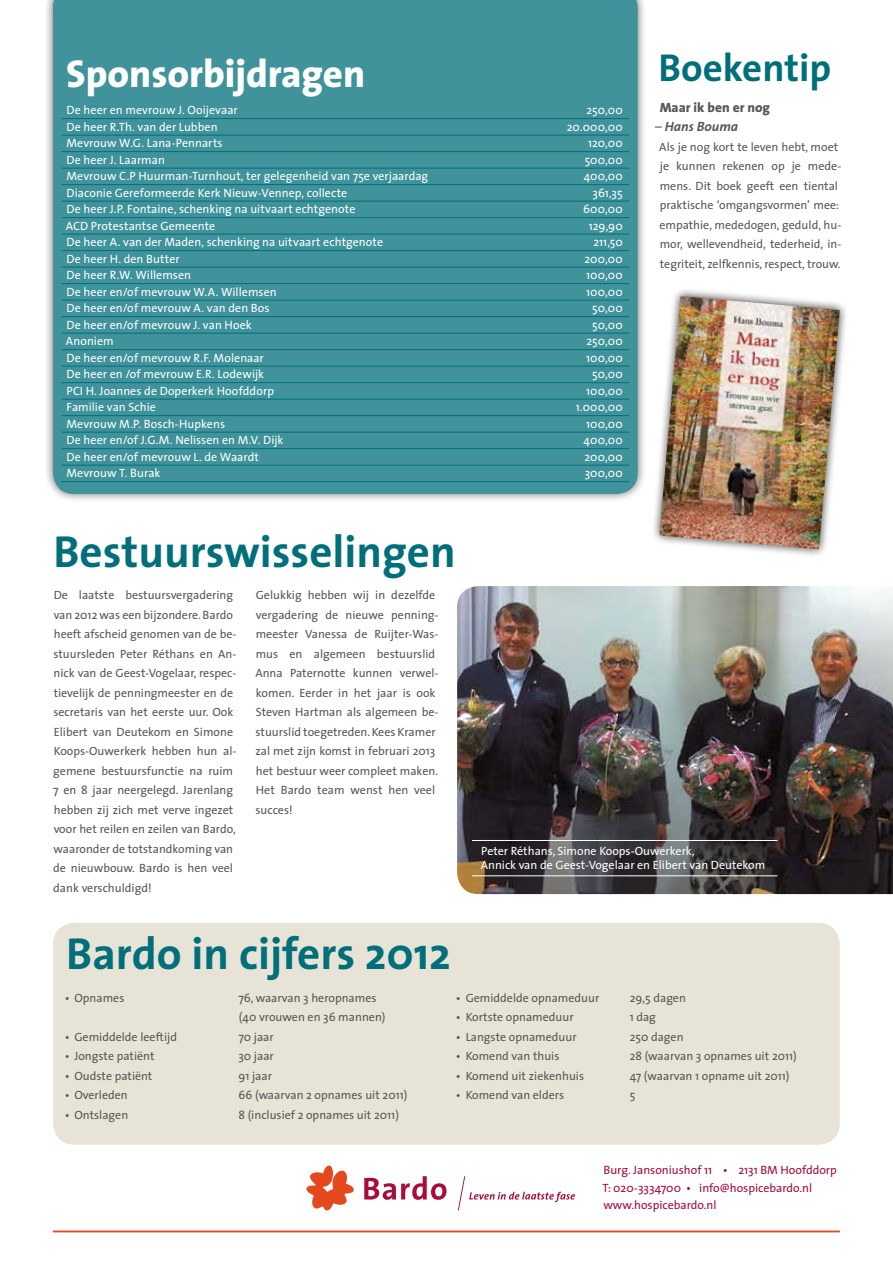
<style>
.page{position:relative;width:893px;height:1263px;background:#fff}
.page>*{position:absolute;margin:0;border:0;box-sizing:border-box;transform-origin:0 0}
.t1{font:700 45px "The Sans";color:#006f7a}
.t2{font:800 39px "The Sans";color:#fff}
.t3{font:700 39px "The Sans";color:#006f7a}
.t4{font:800 13.5px "The Sans";color:#575756}
.t5{font:italic 700 13.5px "The Sans";color:#575756}
.t6{font:12px/19.5px "The Sans";color:#575756}
.t7{font:12px/14.4px "The Sans";letter-spacing:.005em;color:#fff}
.t8{font:12px/17.2px "The Sans";color:#a70c3c}
.s1{font-weight:400;font-style:normal}
</style>
<div class="page">
<div style="left:44px;top:0;width:603px;height:503px;background:#000;opacity:.75"></div>
<div style="left:53px;top:0;width:585px;height:494px;background:#40939b"></div>
<hr style="left:62px;top:118px;width:567px;height:1px;background:#006f7a">
<hr style="left:62px;top:135px;width:567px;height:1px;background:#006f7a">
<hr style="left:62px;top:151px;width:567px;height:1px;background:#006f7a">
<hr style="left:62px;top:168px;width:567px;height:1px;background:#006f7a">
<hr style="left:62px;top:184px;width:567px;height:1px;background:#006f7a">
<hr style="left:62px;top:201px;width:567px;height:1px;background:#006f7a">
<hr style="left:62px;top:217px;width:567px;height:1px;background:#006f7a">
<hr style="left:62px;top:234px;width:567px;height:1px;background:#006f7a">
<hr style="left:62px;top:250px;width:567px;height:1px;background:#006f7a">
<hr style="left:62px;top:267px;width:567px;height:1px;background:#006f7a">
<hr style="left:62px;top:283px;width:567px;height:1px;background:#006f7a">
<hr style="left:62px;top:300px;width:567px;height:1px;background:#006f7a">
<hr style="left:62px;top:316px;width:567px;height:1px;background:#006f7a">
<hr style="left:62px;top:333px;width:567px;height:1px;background:#006f7a">
<hr style="left:62px;top:349px;width:567px;height:1px;background:#006f7a">
<hr style="left:62px;top:366px;width:567px;height:1px;background:#006f7a">
<hr style="left:62px;top:382px;width:567px;height:1px;background:#006f7a">
<hr style="left:62px;top:399px;width:567px;height:1px;background:#006f7a">
<hr style="left:62px;top:415px;width:567px;height:1px;background:#006f7a">
<hr style="left:62px;top:432px;width:567px;height:1px;background:#006f7a">
<hr style="left:62px;top:448px;width:567px;height:1px;background:#006f7a">
<hr style="left:62px;top:465px;width:567px;height:1px;background:#006f7a">
<hr style="left:62px;top:481px;width:567px;height:1px;background:#006f7a">
<hr style="left:53px;top:1231px;width:787px;height:1px;background:#e5481d">
<svg style="left:306px;top:1165px;width:48px;height:46px"></svg>
<svg style="left:364px;top:1176px;width:82px;height:24px"></svg>
<svg style="left:458px;top:1176px;width:117px;height:34px"></svg>
<img style="left:457px;top:586px;width:436px;height:308px">
<div style="left:53px;top:923px;width:787px;height:222px;background:#e7e3d7;border-radius:21px"></div>
<div style="left:651px;top:288px;width:198px;height:270px;background:#000;opacity:.75"></div>
<img style="left:659px;top:296px;width:181px;height:253px">
<hr style="left:472px;top:840px;width:305px;height:1px;background:#fff">
<hr style="left:472px;top:875px;width:305px;height:1px;background:#fff">
<h2 class="t2" style="left:66px;top:41px;width:301px">Sponsorbijdragen</h2>
<p class="t7" style="left:67px;top:103px;width:173px">De heer en mevrouw J. Ooijevaar</p>
<p class="t7" style="left:587px;top:103px;width:38px">250,00</p>
<p class="t7" style="left:67px;top:119px;width:153px">De heer R.Th. van der Lubben</p>
<p class="t7" style="left:567px;top:119px;width:57px">20.000,00</p>
<p class="t7" style="left:66px;top:136px;width:158px">Mevrouw W.G. Lana-Pennarts</p>
<p class="t7" style="left:588px;top:136px;width:36px">120,00</p>
<p class="t7" style="left:67px;top:152px;width:100px">De heer J. Laarman</p>
<p class="t7" style="left:585px;top:152px;width:40px">500,00</p>
<p class="t7" style="left:66px;top:169px;width:363px">Mevrouw C.P Huurman-Turnhout, ter gelegenheid van 75e verjaardag</p>
<p class="t7" style="left:584px;top:169px;width:41px">400,00</p>
<p class="t7" style="left:67px;top:185px;width:282px">Diaconie Gereformeerde Kerk Nieuw-Vennep, collecte</p>
<p class="t7" style="left:592px;top:185px;width:32px">361,35</p>
<p class="t7" style="left:67px;top:202px;width:290px">De heer J.P. Fontaine, schenking na uitvaart echtgenote</p>
<p class="t7" style="left:583px;top:202px;width:41px">600,00</p>
<p class="t7" style="left:66px;top:218px;width:151px">ACD Protestantse Gemeente</p>
<p class="t7" style="left:589px;top:218px;width:35px">129,90</p>
<p class="t7" style="left:67px;top:235px;width:318px">De heer A. van der Maden, schenking na uitvaart echtgenote</p>
<p class="t7" style="left:593px;top:235px;width:31px">211,50</p>
<p class="t7" style="left:67px;top:251px;width:115px">De heer H. den Butter</p>
<p class="t7" style="left:584px;top:251px;width:40px">200,00</p>
<p class="t7" style="left:67px;top:268px;width:126px">De heer R.W. Willemsen</p>
<p class="t7" style="left:586px;top:268px;width:38px">100,00</p>
<p class="t7" style="left:67px;top:284px;width:212px">De heer en/of mevrouw W.A. Willemsen</p>
<p class="t7" style="left:586px;top:284px;width:38px">100,00</p>
<p class="t7" style="left:67px;top:301px;width:205px">De heer en/of mevrouw A. van den Bos</p>
<p class="t7" style="left:592px;top:301px;width:32px">50,00</p>
<p class="t7" style="left:67px;top:317px;width:187px">De heer en/of mevrouw J. van Hoek</p>
<p class="t7" style="left:592px;top:317px;width:32px">50,00</p>
<p class="t7" style="left:66px;top:334px;width:49px">Anoniem</p>
<p class="t7" style="left:587px;top:334px;width:38px">250,00</p>
<p class="t7" style="left:67px;top:350px;width:199px">De heer en/of mevrouw R.F. Molenaar</p>
<p class="t7" style="left:586px;top:350px;width:38px">100,00</p>
<p class="t7" style="left:67px;top:367px;width:199px">De heer en /of mevrouw E.R. Lodewijk</p>
<p class="t7" style="left:592px;top:367px;width:32px">50,00</p>
<p class="t7" style="left:67px;top:383px;width:209px">PCI H. Joannes de Doperkerk Hoofddorp</p>
<p class="t7" style="left:586px;top:383px;width:38px">100,00</p>
<p class="t7" style="left:67px;top:400px;width:91px">Familie van Schie</p>
<p class="t7" style="left:576px;top:400px;width:49px">1.000,00</p>
<p class="t7" style="left:66px;top:416px;width:160px">Mevrouw M.P. Bosch-Hupkens</p>
<p class="t7" style="left:586px;top:416px;width:38px">100,00</p>
<p class="t7" style="left:67px;top:433px;width:218px">De heer en/of J.G.M. Nelissen en M.V. Dijk</p>
<p class="t7" style="left:584px;top:433px;width:41px">400,00</p>
<p class="t7" style="left:67px;top:449px;width:194px">De heer en/of mevrouw L. de Waardt</p>
<p class="t7" style="left:584px;top:449px;width:40px">200,00</p>
<p class="t7" style="left:66px;top:466px;width:96px">Mevrouw T. Burak</p>
<p class="t7" style="left:585px;top:466px;width:40px">300,00</p>
<h2 class="t3" style="left:658px;top:35px;width:174px">Boekentip</h2>
<p class="t4" style="left:660px;top:96px;width:112px">Maar ik ben er nog</p>
<p class="t5" style="left:655px;top:115px;width:85px"><span class="s1">–</span> Hans Bouma</p>
<p class="t6" style="left:659px;top:136px;width:184px">Als je nog kort te leven hebt, moet je kunnen rekenen op je mede&shy;mens. Dit boek geeft een tiental praktische ‘omgangsvormen’ mee: empathie, mededogen, geduld, hu&shy;mor, wellevendheid, tederheid, in&shy;tegriteit, zelfkennis, respect, trouw.</p>
<h1 class="t1" style="left:54px;top:514px;width:404px">Bestuurswisselingen</h1>
<p class="t6" style="left:53px;top:585px;width:185px">De laatste bestuursvergadering van 2012 was een bijzondere. Bardo heeft afscheid genomen van de be&shy;stuursleden Peter Réthans en An&shy;nick van de Geest-Vogelaar, respec&shy;tievelijk de penningmeester en de secretaris van het eerste uur. Ook<br>Elibert van Deutekom en Simone<br>Koops-Ouwerkerk hebben hun al&shy;gemene bestuursfunctie na ruim<br>7 en 8 jaar neergelegd. Jarenlang hebben zij zich met verve ingezet voor het reilen en zeilen van Bardo, waaronder de totstandkoming van de nieuwbouw. Bardo is hen veel dank verschuldigd!</p>
<p class="t6" style="left:255px;top:585px;width:185px">Gelukkig hebben wij in dezelfde vergadering de nieuwe penning&shy;meester Vanessa de Ruijter-Was&shy;mus en algemeen bestuurslid<br>Anna Paternotte kunnen verwel&shy;komen. Eerder in het jaar is ook<br>Steven Hartman als algemeen be&shy;stuurslid toegetreden. Kees Kramer zal met zijn komst in februari 2013 het bestuur weer compleet maken.<br>Het Bardo team wenst hen veel succes!</p>
<h1 class="t1" style="left:66px;top:916px;width:386px">Bardo in cijfers 2012</h1>
<p class="t7" style="left:481px;top:843px;width:286px">Peter Réthans, Simone Koops-Ouwerkerk,<br>Annick van de Geest-Vogelaar en Elibert van Deutekom</p>
<p class="t6" style="left:65px;top:987px;width:61px">• Opnames</p>
<p class="t6" style="left:238px;top:987px;width:149px">76, waarvan 3 heropnames (40 vrouwen en 36 mannen)</p>
<p class="t6" style="left:65px;top:1026px;width:114px">• Gemiddelde leeftijd</p>
<p class="t6" style="left:238px;top:1026px;width:37px">70 jaar</p>
<p class="t6" style="left:65px;top:1046px;width:91px">• Jongste patiënt</p>
<p class="t6" style="left:238px;top:1046px;width:37px">30 jaar</p>
<p class="t6" style="left:65px;top:1065px;width:89px">• Oudste patiënt</p>
<p class="t6" style="left:238px;top:1065px;width:35px">91 jaar</p>
<p class="t6" style="left:65px;top:1085px;width:65px">• Overleden</p>
<p class="t6" style="left:238px;top:1085px;width:171px">66 (waarvan 2 opnames uit 2011)</p>
<p class="t6" style="left:65px;top:1104px;width:65px">• Ontslagen</p>
<p class="t6" style="left:238px;top:1104px;width:162px">8 (inclusief 2 opnames uit 2011)</p>
<p class="t6" style="left:456px;top:987px;width:145px">• Gemiddelde opnameduur</p>
<p class="t6" style="left:630px;top:987px;width:58px">29,5 dagen</p>
<p class="t6" style="left:456px;top:1007px;width:119px">• Kortste opnameduur</p>
<p class="t6" style="left:630px;top:1007px;width:28px">1 dag</p>
<p class="t6" style="left:456px;top:1026px;width:122px">• Langste opnameduur</p>
<p class="t6" style="left:630px;top:1026px;width:55px">250 dagen</p>
<p class="t6" style="left:456px;top:1046px;width:105px">• Komend van thuis</p>
<p class="t6" style="left:630px;top:1046px;width:169px">28 (waarvan 3 opnames uit 2011)</p>
<p class="t6" style="left:456px;top:1065px;width:130px">• Komend uit ziekenhuis</p>
<p class="t6" style="left:630px;top:1065px;width:161px">47 (waarvan 1 opname uit 2011)</p>
<p class="t6" style="left:456px;top:1085px;width:110px">• Komend van elders</p>
<p class="t6" style="left:630px;top:1085px;width:7px">5</p>
<p class="t8" style="left:603px;top:1161px;width:236px">Burg. Jansoniushof 11 • 2131 BM Hoofddorp<br>T: 020-3334700 • info@hospicebardo.nl www.hospicebardo.nl</p>
</div>
